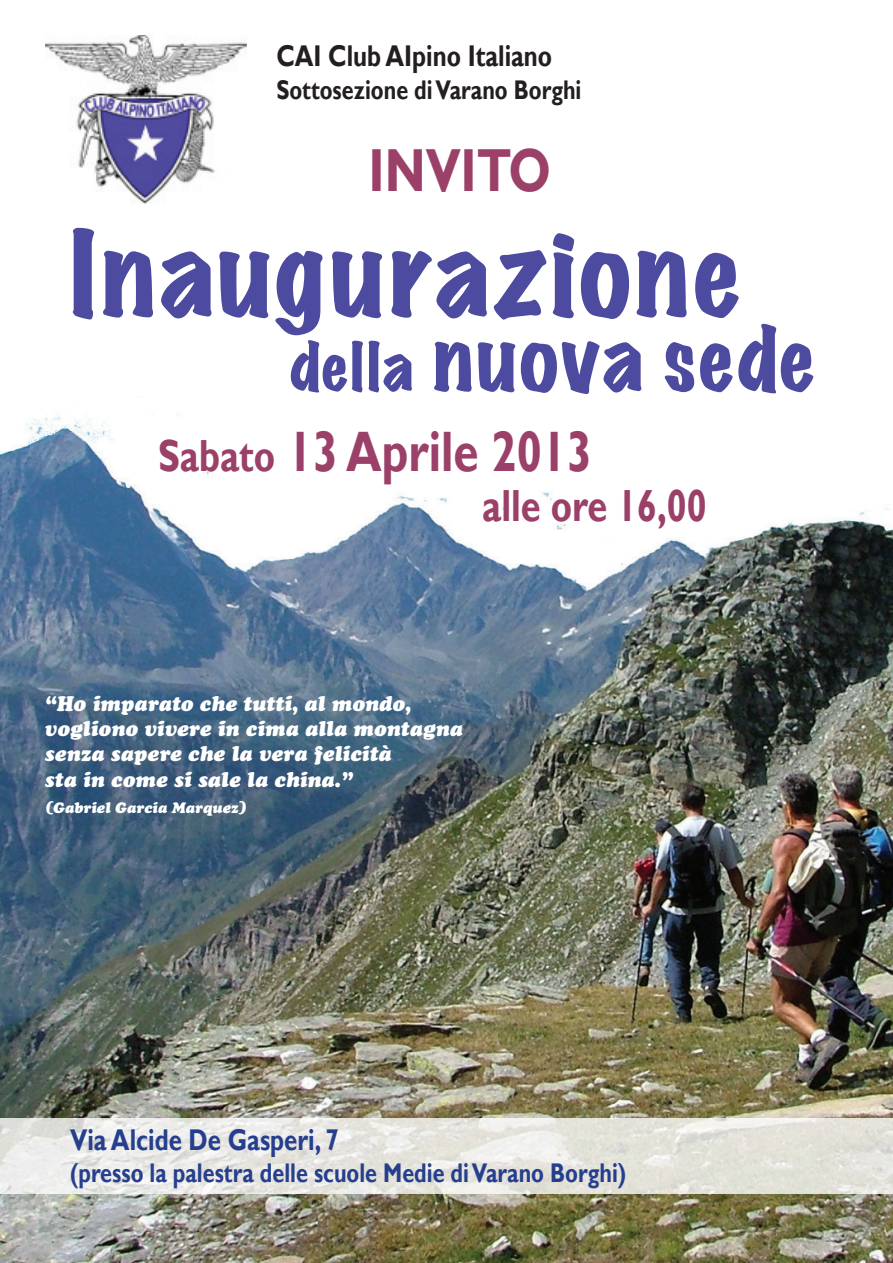
<style>
.page{position:relative;width:893px;height:1263px;background:#fff}
.page>*{position:absolute;margin:0;border:0;box-sizing:border-box;transform-origin:0 0}
.t1{font:expanded 106.35px "Marker Felt";letter-spacing:.04em;color:#4d4b9f}
.t2{font:expanded 79.8px "Marker Felt";letter-spacing:.03em;color:#4d4b9f}
.t3{font:700 60.75px "Gill Sans";color:#9b4068;scale:.8 1}
.t4{font:700 57px "Gill Sans";color:#9b4068;scale:.8 1}
.t5{font:700 45px "Gill Sans";color:#9b4068;scale:.8 1}
.t6{font:700 30px "Gill Sans";color:#231f20;scale:.8 1}
.t7{font:700 30px "Gill Sans";color:#253f8e;scale:.8 1}
.t8{font:700 27px "Gill Sans";color:#253f8e;scale:.8 1}
.t9{font:700 27px "Gill Sans";color:#231f20;scale:.8 1}
.t10{font:italic 21px/25.2px "Cooper Black Std";color:#fff}
.t11{font:italic 15px "Cooper Black Std";color:#fff}
.s1{font-size:60px}
.s2{font-size:45px}
</style>
<div class="page">
<img style="left:0;top:414px;width:893px;height:849px">
<img style="left:46px;top:35px;width:200px;height:169px">
<svg style="left:0;top:1118px;width:893px;height:76px;background:#e7e6e0"></svg>
<h3 class="t6" style="left:276px;top:38px;width:346px">CAI Club AIpino Italiano</h3>
<p class="t9" style="left:276px;top:73px;width:383px">Sottosezione di Varano Borghi</p>
<h3 class="t3" style="left:368px;top:134px;width:230px">INVITO</h3>
<h1 class="t1" style="left:70px;top:190px;width:672px">Inaugurazione</h1>
<h2 class="t2" style="left:289px;top:296px;width:527px"><span class="s1">della</span> nuova sede</h2>
<h3 class="t4" style="left:158px;top:418px;width:544px"><span class="s2">Sabato</span> 13 Aprile 2013</h3>
<h3 class="t5" style="left:482px;top:478px;width:282px">alle ore 16,00</h3>
<p class="t10" style="left:45px;top:691px;width:420px">“Ho imparato che tutti, al mondo, vogliono vivere in cima alla montagna senza sapere che la vera felicità<br>sta in come si sale la china.”</p>
<p class="t11" style="left:45px;top:799px;width:204px">(Gabriel Garcia Marquez)</p>
<h3 class="t7" style="left:70px;top:1121px;width:337px">Via Alcide De Gasperi, 7</h3>
<p class="t8" style="left:70px;top:1157px;width:697px">(presso la palestra delle scuole Medie di Varano Borghi)</p>
</div>
